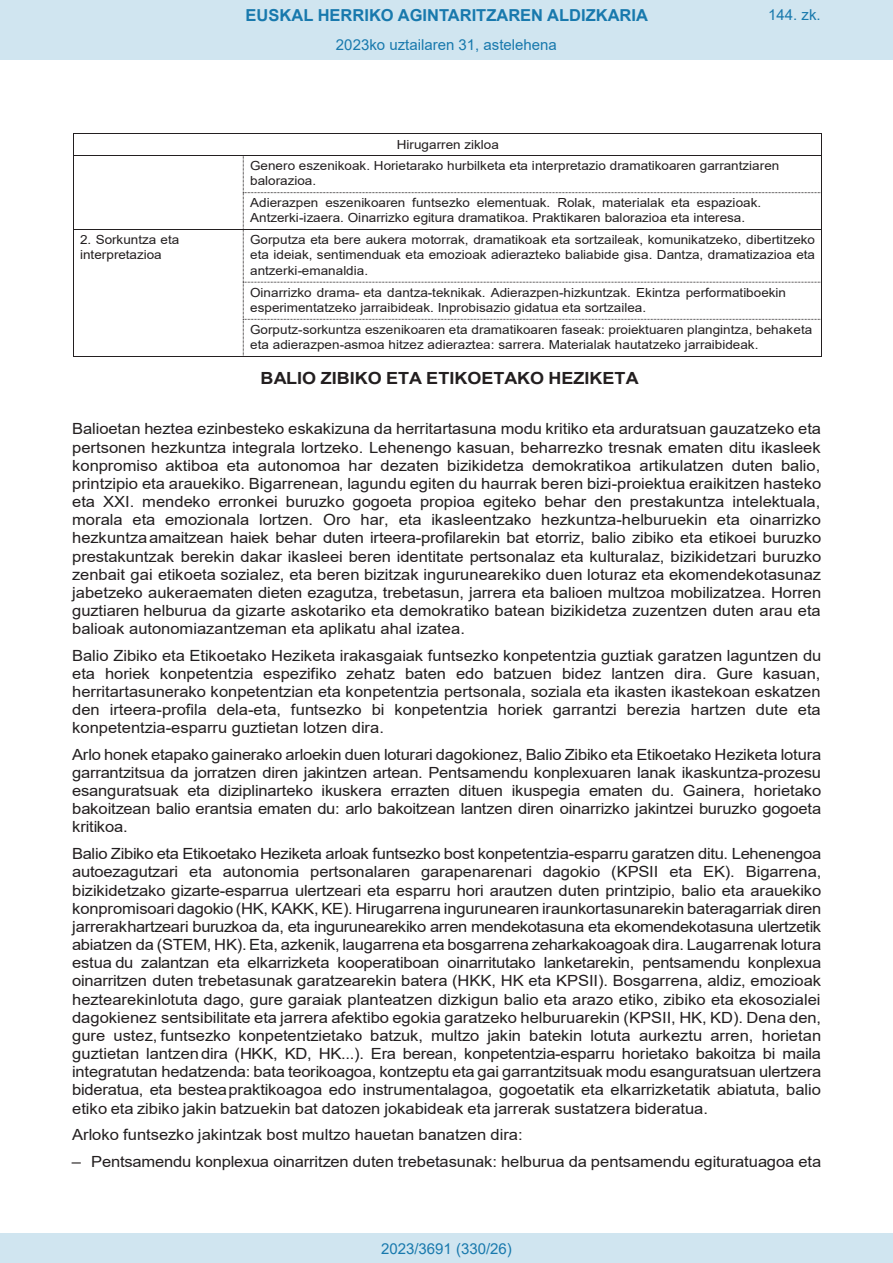
<style>
.page{position:relative;width:893px;height:1263px;background:#fff}
.page>*{position:absolute;margin:0;border:0;box-sizing:border-box;transform-origin:0 0}
.t1{font:700 16.8px "Arial";color:#231f20;scale:1.08 1}
.t2{font:700 16.5px "Arial";color:#1879ad}
.t3{font:15.45px/18.1px "Arial";letter-spacing:-.005em;color:#231f20;text-align:justify;scale:1.08 1}
.Paginacion_Centro{font:15px "Arial";color:#1879ad}
.t4{font:12.6px/15.3px "Arial";letter-spacing:.005em;color:#231f20;scale:1.08 1}
</style>
<div class="page">
<hr style="left:74px;top:133px;width:747px;height:1px;background:#231f20">
<svg style="left:73px;top:133px;width:1px;height:23px"></svg>
<hr style="left:74px;top:155px;width:169px;height:1px;background:#231f20">
<hr style="left:73px;top:156px;width:1px;height:36px;background:#231f20">
<hr style="left:73px;top:193px;width:1px;height:36px;background:#231f20">
<hr style="left:74px;top:229px;width:169px;height:1px;background:#231f20">
<hr style="left:73px;top:230px;width:1px;height:52px;background:#231f20">
<hr style="left:73px;top:282px;width:1px;height:37px;background:#231f20">
<hr style="left:73px;top:320px;width:1px;height:36px;background:#231f20">
<hr style="left:74px;top:356px;width:169px;height:1px;background:#231f20">
<svg style="left:243px;top:133px;width:579px;height:224px"></svg>
<div style="left:0;top:0;width:893px;height:60px;background:#d0e5f0"></div>
<div style="left:0;top:1233px;width:893px;height:30px;background:#d0e5f0"></div>
<p class="t2" style="left:246px;top:3px;width:404px">EUSKAL HERRIKO AGINTARITZAREN ALDIZKARIA</p>
<p class="Paginacion_Centro" style="left:768px;top:5px;width:54px">144. zk.</p>
<p class="Paginacion_Centro" style="left:336px;top:35px;width:222px">2023ko uztailaren 31, astelehena</p>
<p class="t4" style="left:250px;top:134px;width:491px;line-height:20.9px;text-indent:147px">Hirugarren zikloa<br>Genero eszenikoak. Horietarako hurbilketa eta interpretazio dramatikoaren garrantziaren</p>
<p class="t4" style="left:250px;top:170px;width:475px;line-height:21.9px">balorazioa.<br>Adierazpen eszenikoaren funtsezko elementuak. Rolak, materialak eta espazioak.</p>
<p class="t4" style="left:250px;top:210px;width:460px">Antzerki-izaera. Oinarrizko egitura dramatikoa. Praktikaren balorazioa eta interesa.</p>
<p class="t4" style="left:80px;top:232px;width:93px">2. Sorkuntza eta interpretazioa</p>
<p class="t4" style="left:250px;top:232px;width:525px;text-align:justify">Gorputza eta bere aukera motorrak, dramatikoak eta sortzaileak, komunikatzeko, dibertitzeko eta ideiak, sentimenduak eta emozioak adierazteko baliabide gisa. Dantza, dramatizazioa eta antzerki-emanaldia.</p>
<p class="t4" style="left:250px;top:284px;width:498px">Oinarrizko drama- eta dantza-teknikak. Adierazpen-hizkuntzak. Ekintza performatiboekin esperimentatzeko jarraibideak. Inprobisazio gidatua eta sortzailea.</p>
<p class="t4" style="left:250px;top:322px;width:522px">Gorputz-sorkuntza eszenikoaren eta dramatikoaren faseak: proiektuaren plangintza, behaketa eta adierazpen-asmoa hitzez adieraztea: sarrera. Materialak hautatzeko jarraibideak.</p>
<p class="t1" style="left:261px;top:366px;width:352px">BALIO ZIBIKO ETA ETIKOETAKO HEZIKETA</p>
<p class="t3" style="left:72px;top:420px;width:695px">Balioetan heztea ezinbesteko eskakizuna da herritartasuna modu kritiko eta arduratsuan gauzatzeko eta pertsonen hezkuntza integrala lortzeko. Lehenengo kasuan, beharrezko tresnak ematen ditu ikasleek konpromiso aktiboa eta autonomoa har dezaten bizikidetza demokratikoa artikulatzen duten balio, printzipio eta arauekiko. Bigarrenean, lagundu egiten du haurrak beren bizi-proiektua eraikitzen hasteko eta XXI. mendeko erronkei buruzko gogoeta propioa egiteko behar den prestakuntza intelektuala, morala eta emozionala lortzen. Oro har, eta ikasleentzako hezkuntza-helburuekin eta oinarrizko hezkuntzaamaitzean haiek behar duten irteera-profilarekin bat etorriz, balio zibiko eta etikoei buruzko prestakuntzak berekin dakar ikasleei beren identitate pertsonalaz eta kulturalaz, bizikidetzari buruzko zenbait gai etikoeta sozialez, eta beren bizitzak ingurunearekiko duen loturaz eta ekomendekotasunaz jabetzeko aukeraematen dieten ezagutza, trebetasun, jarrera eta balioen multzoa mobilizatzea. Horren guztiaren helburua da gizarte askotariko eta demokratiko batean bizikidetza zuzentzen duten arau eta balioak autonomiazantzeman eta aplikatu ahal izatea.</p>
<p class="t3" style="left:72px;top:646px;width:695px">Balio Zibiko eta Etikoetako Heziketa irakasgaiak funtsezko konpetentzia guztiak garatzen laguntzen du eta horiek konpetentzia espezifiko zehatz baten edo batzuen bidez lantzen dira. Gure kasuan, herritartasunerako konpetentzian eta konpetentzia pertsonala, soziala eta ikasten ikastekoan eskatzen den irteera-profila dela-eta, funtsezko bi konpetentzia horiek garrantzi berezia hartzen dute eta konpetentzia-esparru guztietan lotzen dira.</p>
<p class="t3" style="left:72px;top:745px;width:695px">Arlo honek etapako gainerako arloekin duen loturari dagokionez, Balio Zibiko eta Etikoetako Heziketa lotura garrantzitsua da jorratzen diren jakintzen artean. Pentsamendu konplexuaren lanak ikaskuntza-prozesu esanguratsuak eta diziplinarteko ikuskera errazten dituen ikuspegia ematen du. Gainera, horietako bakoitzean balio erantsia ematen du: arlo bakoitzean lantzen diren oinarrizko jakintzei buruzko gogoeta kritikoa.</p>
<p class="t3" style="left:72px;top:845px;width:695px">Balio Zibiko eta Etikoetako Heziketa arloak funtsezko bost konpetentzia-esparru garatzen ditu. Lehenengoa autoezagutzari eta autonomia pertsonalaren garapenarenari dagokio (KPSII eta EK). Bigarrena, bizikidetzako gizarte-esparrua ulertzeari eta esparru hori arautzen duten printzipio, balio eta arauekiko konpromisoari dagokio (HK, KAKK, KE). Hirugarrena ingurunearen iraunkortasunarekin bateragarriak diren jarrerakhartzeari buruzkoa da, eta ingurunearekiko arren mendekotasuna eta ekomendekotasuna ulertzetik abiatzen da (STEM, HK). Eta, azkenik, laugarrena eta bosgarrena zeharkakoagoak dira. Laugarrenak lotura estua du zalantzan eta elkarrizketa kooperatiboan oinarritutako lanketarekin, pentsamendu konplexua oinarritzen duten trebetasunak garatzearekin batera (HKK, HK eta KPSII). Bosgarrena, aldiz, emozioak heztearekinlotuta dago, gure garaiak planteatzen dizkigun balio eta arazo etiko, zibiko eta ekosozialei dagokienez sentsibilitate eta jarrera afektibo egokia garatzeko helburuarekin (KPSII, HK, KD). Dena den, gure ustez, funtsezko konpetentzietako batzuk, multzo jakin batekin lotuta aurkeztu arren, horietan guztietan lantzendira (HKK, KD, HK...). Era berean, konpetentzia-esparru horietako bakoitza bi maila integratutan hedatzenda: bata teorikoagoa, kontzeptu eta gai garrantzitsuak modu esanguratsuan ulertzera bideratua, eta besteapraktikoagoa edo instrumentalagoa, gogoetatik eta elkarrizketatik abiatuta, balio etiko eta zibiko jakin batzuekin bat datozen jokabideak eta jarrerak sustatzera bideratua.</p>
<p class="t3" style="left:72px;top:1125px;width:419px">Arloko funtsezko jakintzak bost multzo hauetan banatzen dira:</p>
<p class="t3" style="left:72px;top:1152px;width:695px">– Pentsamendu konplexua oinarritzen duten trebetasunak: helburua da pentsamendu egituratuagoa eta</p>
<p class="Paginacion_Centro" style="left:381px;top:1238px;width:132px">2023/3691 (330/26)</p>
</div>
